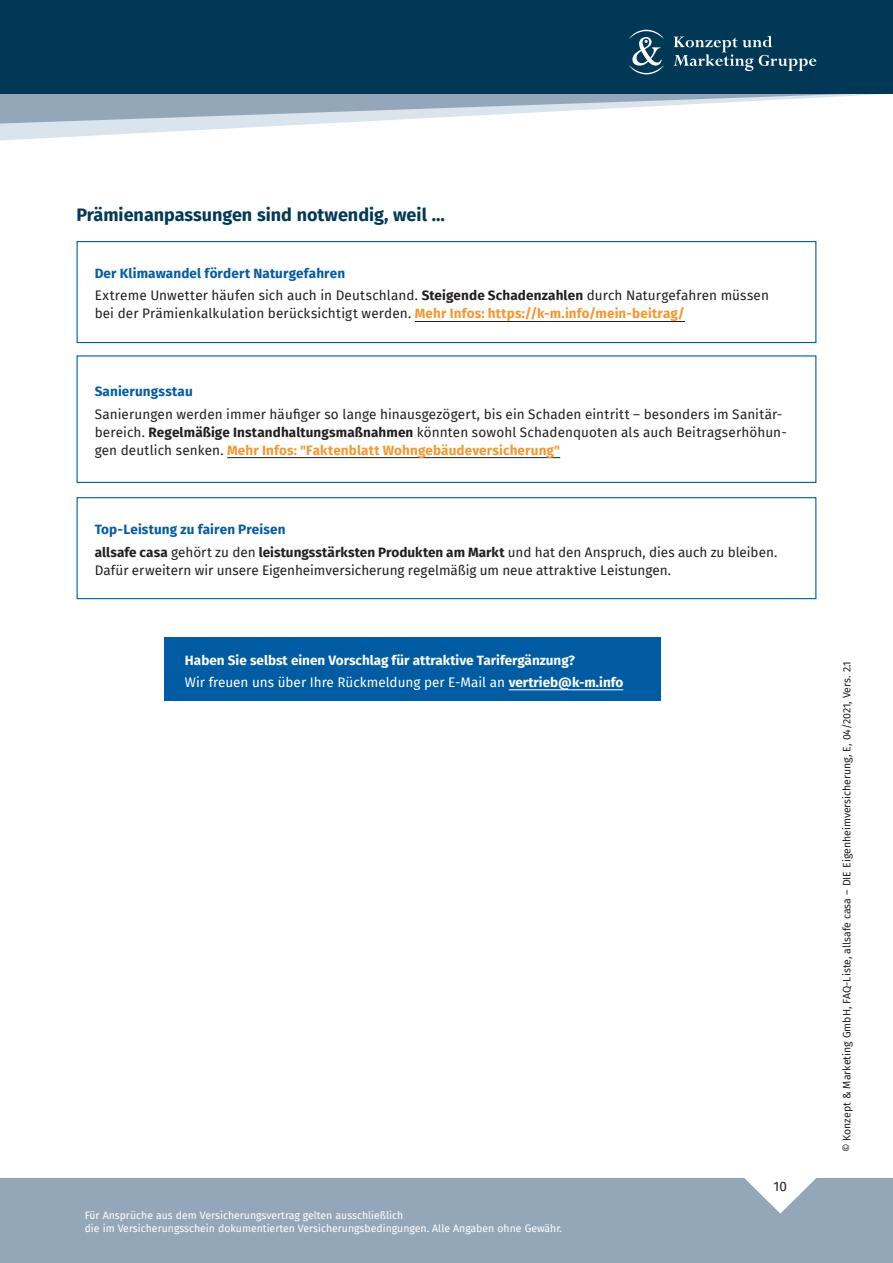
<style>
.page{position:relative;width:893px;height:1263px;background:#fff}
.page>*{position:absolute;margin:0;border:0;box-sizing:border-box;transform-origin:0 0}
.t1{font:700 18px "Fira Sans";color:#003957}
.t2{font:13.5px/22.2px "Fira Sans";letter-spacing:.005em;color:#231f20}
.t3{font:700 13.5px/22.2px "Fira Sans";color:#fff}
.t4{font:700 13.5px "Fira Sans";letter-spacing:.01em;color:#015ca3}
.t5{font:10.5px/13.5px "Fira Sans";color:#fff}
.t6{font:10.5px "Fira Sans";color:#231f20}
.s1{font-weight:700;color:#015ca3}
.s2{font-weight:700}
.s3{font-weight:700;color:#f7972d}
.s4{font-weight:400}
</style>
<div class="page">
<div style="left:0;top:1178px;width:893px;height:85px;background:#94a7b9"></div>
<svg style="left:0;top:124px;width:310px;height:17px"></svg>
<svg style="left:0;top:94px;width:882px;height:30px"></svg>
<div style="left:0;top:0;width:893px;height:94px;background:#003856"></div>
<svg style="left:597px;top:30px;width:219px;height:72px"></svg>
<hr style="left:415px;top:321px;width:270px;height:1px;background:#231f20">
<div style="left:77px;top:241px;width:739px;height:102px;border:1px solid #015ca3"></div>
<hr style="left:227px;top:457px;width:333px;height:1px;background:#231f20">
<div style="left:77px;top:355px;width:739px;height:128px;border:1px solid #015ca3"></div>
<div style="left:77px;top:497px;width:739px;height:102px;border:1px solid #015ca3"></div>
<div style="left:164px;top:637px;width:496px;height:64px;background:#015ca3"></div>
<hr style="left:509px;top:689px;width:114px;height:1px;background:#fff">
<h1 class="t1" style="left:77px;top:199px;width:370px">Prämienanpassungen sind notwendig, weil …</h1>
<p class="t2" style="left:95px;top:262px;width:676px"><span class="s1">Der Klimawandel fördert Naturgefahren<br></span>Extreme Unwetter häufen sich auch in Deutschland. <span class="s2">Steigende Schadenzahlen</span> durch Naturgefahren müssen</p>
<p class="t2" style="left:95px;top:302px;width:592px">bei der Prämienkalkulation berücksichtigt werden. <span class="s3">Mehr Infos: https://k-m.info/mein-beitrag/</span></p>
<p class="t4" style="left:95px;top:380px;width:100px">Sanierungsstau</p>
<p class="t2" style="left:95px;top:404px;width:694px;line-height:18px">Sanierungen werden immer häufiger so lange hinausgezögert, bis ein Schaden eintritt – besonders im Sanitär&shy;bereich. <span class="s2">Regelmäßige Instandhaltungsmaßnahmen</span> könnten sowohl Schadenquoten als auch Beitragserhöhun&shy;gen deutlich senken. <span class="s3">Mehr Infos: "Faktenblatt Wohngebäudeversicherung"</span></p>
<p class="t2" style="left:95px;top:518px;width:684px"><span class="s1">Top-Leistung zu fairen Preisen<br></span><span class="s2">allsafe casa</span> gehört zu den <span class="s2">leistungsstärksten Produkten am Markt</span> und hat den Anspruch, dies auch zu bleiben.</p>
<p class="t2" style="left:95px;top:558px;width:578px">Dafür erweitern wir unsere Eigenheimversicherung regelmäßig um neue attraktive Leistungen.</p>
<p class="t3" style="left:185px;top:648px;width:440px">Haben Sie selbst einen Vorschlag für attraktive Tarifergänzung?<br><span class="s4">Wir freuen uns über Ihre Rückmeldung per E-Mail an</span> vertrieb@k-m.info</p>
<p class="t5" style="left:85px;top:1208px;width:479px">Für Ansprüche aus dem Versicherungsvertrag gelten ausschließlich<br>die im Versicherungsschein dokumentierten Versicherungsbedingungen. Alle Angaben ohne Gewähr.</p>
<p class="t2" style="left:774px;top:1174px;width:15px">10</p>
<p class="t6" style="left:839px;top:1152px;width:493px;rotate:-90deg">© Konzept &amp; Marketing GmbH, FAQ-Liste, allsafe casa – DIE Eigenheimversicherung, E, 04/2021, Vers. 2.1</p>
</div>
